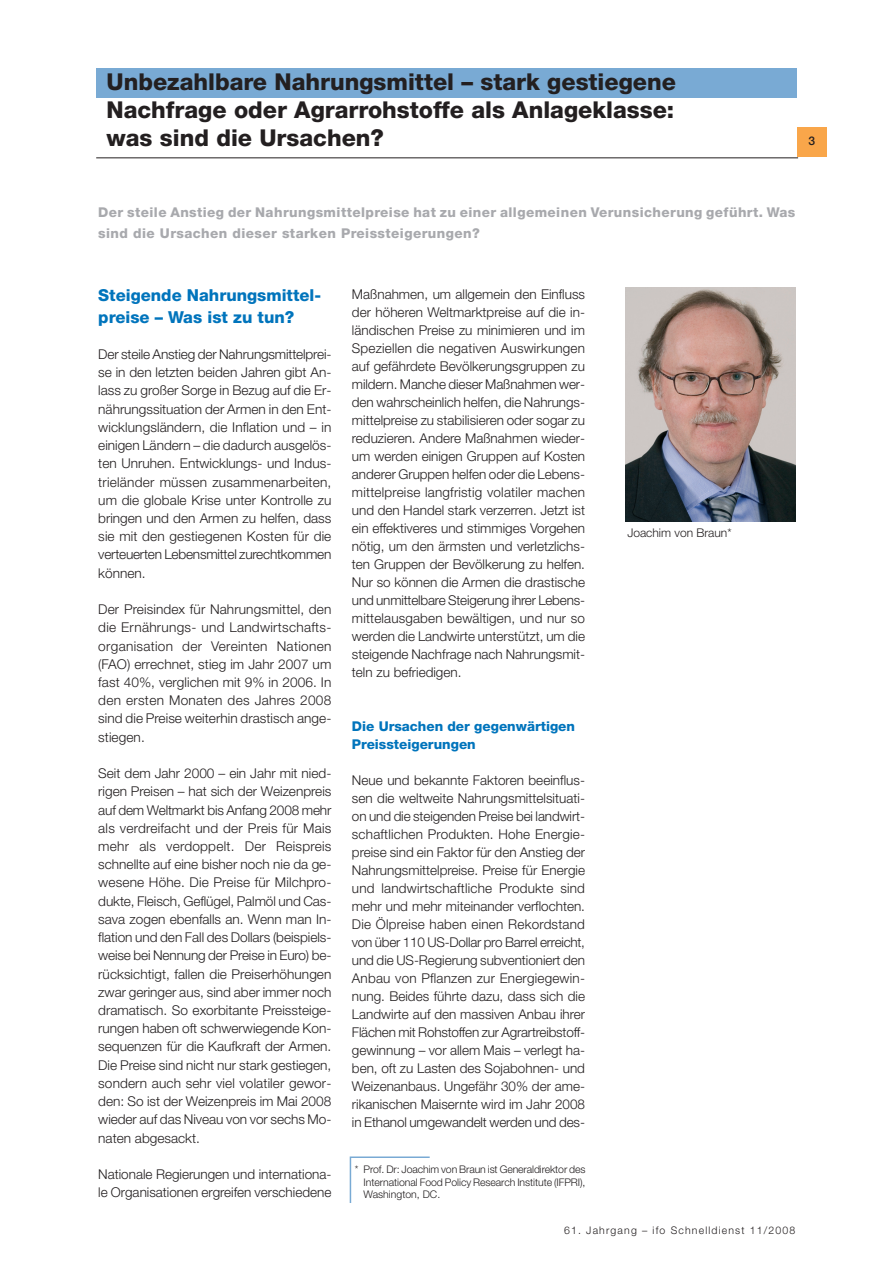
<style>
.page{position:relative;width:893px;height:1263px;background:#fff}
.page>*{position:absolute;margin:0;border:0;box-sizing:border-box;transform-origin:0 0}
.t1{font:800 23.25px/27.9px "Helvetica Neue LT Std";color:#231f20}
.t2{font:800 16.5px/21.1px "Helvetica Neue LT Std";color:#0074bc}
.t3{font:300 13.5px/18.1px "Helvetica Neue LT Std";color:#231f20;text-align:justify}
.t4{font:800 13.5px/21px "Helvetica Neue LT Std";letter-spacing:.03em;color:#a8a9ad}
.t5{font:800 13.5px/18px "Helvetica Neue LT Std";color:#0074bc}
.t6{font:300 12px "Helvetica Neue LT Std";color:#231f20}
.t7{font:500 12px "Helvetica Neue LT Std";color:#231f20}
.t8{font:300 10.5px/12.8px "Helvetica Neue LT Std";color:#231f20;text-align:justify}
.t9{font:300 10.5px "Helvetica Neue LT Std";letter-spacing:.11em;color:#231f20}
</style>
<div class="page">
<hr style="left:96px;top:157px;width:702px;height:1px;background:#231f20">
<div style="left:796px;top:128px;width:30px;height:29px;background:#f9a64a"></div>
<div style="left:97px;top:68px;width:699px;height:30px;background:#79aad4"></div>
<img style="left:626px;top:287px;width:169px;height:234px">
<svg style="left:349px;top:1156px;width:81px;height:47px"></svg>
<h1 class="t1" style="left:106px;top:70px;width:571px">Unbezahlbare Nahrungsmittel – stark gestiegene</h1>
<h1 class="t1" style="left:106px;top:98px;width:569px">Nachfrage oder Agrarrohstoffe als Anlageklasse: was sind die Ursachen?</h1>
<p class="t7" style="left:808px;top:136px;width:8px">3</p>
<p class="t4" style="left:98px;top:203px;width:698px">Der steile Anstieg der Nahrungsmittelpreise hat zu einer allgemeinen Verunsicherung geführt. Was sind die Ursachen dieser starken Preissteigerungen?</p>
<p class="t2" style="left:98px;top:286px;width:224px">Steigende Nahrungsmittel&shy;preise – Was ist zu tun?</p>
<p class="t3" style="left:98px;top:346px;width:235px">Der steile Anstieg der Nahrungsmittelprei&shy;se in den letzten beiden Jahren gibt An&shy;lass zu großer Sorge in Bezug auf die Er&shy;nährungssituation der Armen in den Ent&shy;wicklungsländern, die Inflation und – in einigen Ländern – die dadurch ausgelös&shy;ten Unruhen. Entwicklungs- und Indus&shy;trieländer müssen zusammenarbeiten, um die globale Krise unter Kontrolle zu bringen und den Armen zu helfen, dass sie mit den gestiegenen Kosten für die verteuerten Lebensmittel zurechtkommen können.</p>
<p class="t3" style="left:98px;top:602px;width:234px">Der Preisindex für Nahrungsmittel, den die Ernährungs- und Landwirtschafts&shy;organisation der Vereinten Nationen (FAO) errechnet, stieg im Jahr 2007 um fast 40%, verglichen mit 9% in 2006. In den ersten Monaten des Jahres 2008 sind die Preise weiterhin drastisch ange&shy;stiegen.</p>
<p class="t3" style="left:98px;top:766px;width:235px">Seit dem Jahr 2000 – ein Jahr mit nied&shy;rigen Preisen – hat sich der Weizenpreis auf dem Weltmarkt bis Anfang 2008 mehr als verdreifacht und der Preis für Mais mehr als verdoppelt. Der Reispreis schnellte auf eine bisher noch nie da ge&shy;wesene Höhe. Die Preise für Milchpro&shy;dukte, Fleisch, Geflügel, Palmöl und Cas&shy;sava zogen ebenfalls an. Wenn man In&shy;flation und den Fall des Dollars (beispiels&shy;weise bei Nennung der Preise in Euro) be&shy;rücksichtigt, fallen die Preiserhöhungen zwar geringer aus, sind aber immer noch dramatisch. So exorbitante Preissteige&shy;rungen haben oft schwerwiegende Kon&shy;sequenzen für die Kaufkraft der Armen.<br>Die Preise sind nicht nur stark gestiegen, sondern auch sehr viel volatiler gewor&shy;den: So ist der Weizenpreis im Mai 2008 wieder auf das Niveau von vor sechs Mo&shy;naten abgesackt.</p>
<p class="t3" style="left:98px;top:1166px;width:235px">Nationale Regierungen und internationa&shy;le Organisationen ergreifen verschiedene</p>
<p class="t3" style="left:352px;top:287px;width:235px">Maßnahmen, um allgemein den Einfluss der höheren Weltmarktpreise auf die in&shy;ländischen Preise zu minimieren und im Speziellen die negativen Auswirkungen auf gefährdete Bevölkerungsgruppen zu mildern. Manche dieser Maßnahmen wer&shy;den wahrscheinlich helfen, die Nahrungs&shy;mittelpreise zu stabilisieren oder sogar zu reduzieren. Andere Maßnahmen wieder&shy;um werden einigen Gruppen auf Kosten anderer Gruppen helfen oder die Lebens&shy;mittelpreise langfristig volatiler machen und den Handel stark verzerren. Jetzt ist ein effektiveres und stimmiges Vorgehen nötig, um den ärmsten und verletzlichs&shy;ten Gruppen der Bevölkerung zu helfen.<br>Nur so können die Armen die drastische und unmittelbare Steigerung ihrer Lebens&shy;mittelausgaben bewältigen, und nur so werden die Landwirte unterstützt, um die steigende Nachfrage nach Nahrungsmit&shy;teln zu befriedigen.</p>
<p class="t5" style="left:352px;top:719px;width:224px">Die Ursachen der gegenwärtigen<br>Preissteigerungen</p>
<p class="t3" style="left:352px;top:773px;width:235px">Neue und bekannte Faktoren beeinflus&shy;sen die weltweite Nahrungsmittelsituati&shy;on und die steigenden Preise bei landwirt&shy;schaftlichen Produkten. Hohe Energie&shy;preise sind ein Faktor für den Anstieg der Nahrungsmittelpreise. Preise für Energie und landwirtschaftliche Produkte sind mehr und mehr miteinander verflochten.<br>Die Ölpreise haben einen Rekordstand von über 110 US-Dollar pro Barrel erreicht, und die US-Regierung subventioniert den Anbau von Pflanzen zur Energiegewin&shy;nung. Beides führte dazu, dass sich die Landwirte auf den massiven Anbau ihrer Flächen mit Rohstoffen zur Agrartreibstoff&shy;gewinnung – vor allem Mais – verlegt ha&shy;ben, oft zu Lasten des Sojabohnen- und Weizenanbaus. Ungefähr 30% der ame&shy;rikanischen Maisernte wird im Jahr 2008 in Ethanol umgewandelt werden und des-</p>
<p class="t8" style="left:363px;top:1164px;width:223px;text-indent:-9px">* Prof. Dr: Joachim von Braun ist Generaldirektor des International Food Policy Research Institute (IFPRI), Washington, DC.</p>
<p class="t6" style="left:627px;top:529px;width:106px">Joachim von Braun*</p>
<p class="t9" style="left:564px;top:1227px;width:233px">61. Jahrgang – ifo Schnelldienst 11/2008</p>
</div>
